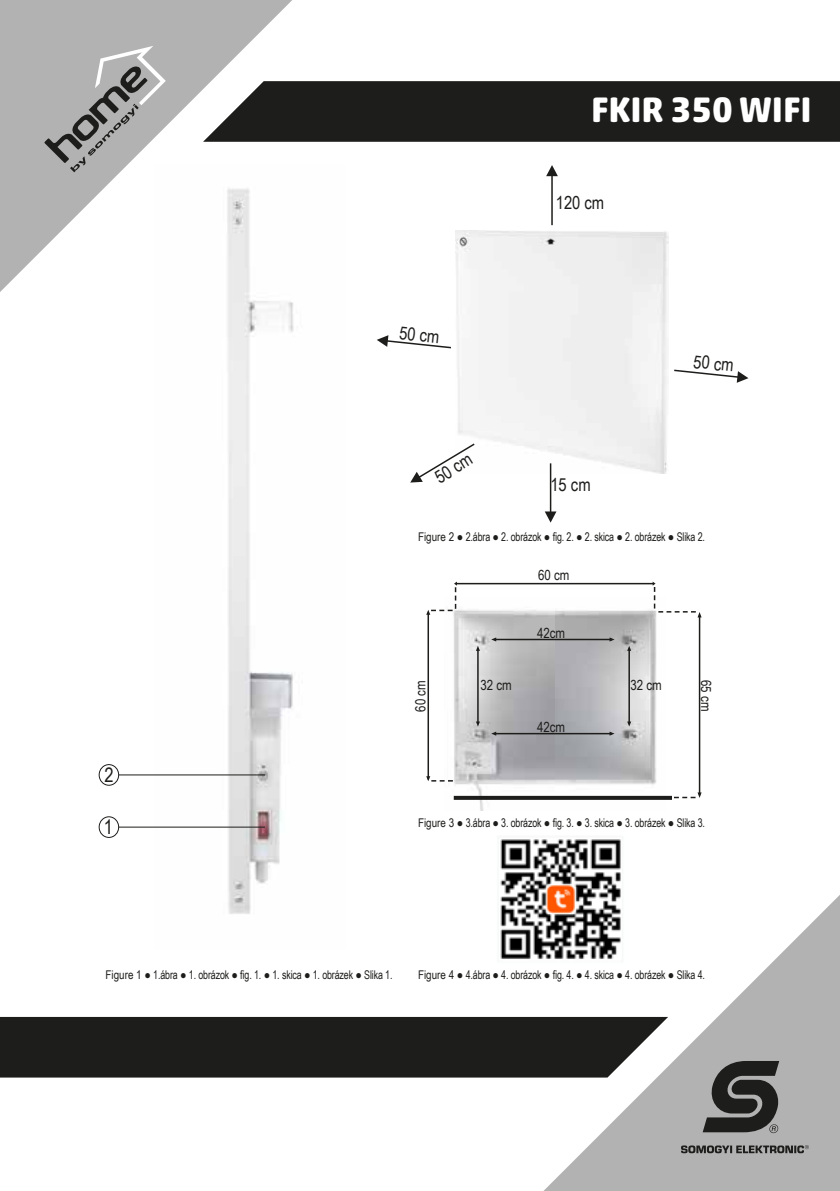
<style>
.page{position:relative;width:840px;height:1191px;background:#fff}
.page>*{position:absolute;margin:0;border:0;box-sizing:border-box;transform-origin:0 0}
.t1{font:700 36px "Akko Rounded Pro";color:#fff}
.t2{font:20px "Arial Narrow";color:#1d1d1b}
.t3{font:18px "Arial Narrow";color:#1d1d1b}
.t4{font:14px "Arial Narrow";color:#1d1d1b}
.t5{font:12px "Arial Narrow";letter-spacing:-.01em;color:#1d1d1b}
</style>
<div class="page">
<div style="left:292px;top:81px;width:547px;height:61px;background:#1d1d1b"></div>
<div style="left:0;top:1017px;width:543px;height:60px;background:#1d1d1b"></div>
<svg style="left:543px;top:896px;width:296px;height:295px;fill:#b3b2b2"></svg>
<svg style="left:702px;top:1061px;width:77px;height:72px;background:#50504e"></svg>
<svg style="left:680px;top:1145px;width:128px;height:8px"></svg>
<svg style="left:0;top:0;width:292px;height:292px;fill:#b3b2b2"></svg>
<svg style="left:44px;top:46px;width:122px;height:126px;background:#a9a8a8"></svg>
<img style="left:154px;top:164px;width:140px;height:750px">
<hr style="left:118px;top:826px;width:147px;height:1px;background:#1d1d1b">
<div style="left:99px;top:816px;width:20px;height:22px;border:1px solid #1d1d1b;border-radius:50%"></div>
<hr style="left:118px;top:774px;width:147px;height:1px;background:#1d1d1b">
<div style="left:99px;top:764px;width:20px;height:21px;border:1px solid #1d1d1b;border-radius:50%"></div>
<img style="left:500px;top:839px;width:128px;height:126px">
<svg style="left:377px;top:335px;width:74px;height:14px"></svg>
<svg style="left:674px;top:369px;width:74px;height:14px"></svg>
<img style="left:455px;top:231px;width:213px;height:242px">
<hr style="left:551px;top:175px;width:1px;height:50px;background:#1d1d1b">
<svg style="left:546px;top:165px;width:11px;height:11px"></svg>
<hr style="left:549px;top:463px;width:2px;height:50px;background:#1d1d1b">
<svg style="left:544px;top:511px;width:12px;height:11px"></svg>
<svg style="left:410px;top:442px;width:66px;height:40px"></svg>
<img style="left:444px;top:597px;width:222px;height:213px">
<hr style="left:494px;top:639px;width:117px;height:1px;background:#1d1d1b">
<svg style="left:491px;top:637px;width:5px;height:4px"></svg>
<svg style="left:609px;top:637px;width:5px;height:4px"></svg>
<hr style="left:494px;top:733px;width:117px;height:1px;background:#1d1d1b">
<svg style="left:491px;top:731px;width:5px;height:4px"></svg>
<svg style="left:609px;top:731px;width:5px;height:4px"></svg>
<hr style="left:477px;top:649px;width:1px;height:73px;background:#1d1d1b">
<svg style="left:475px;top:646px;width:4px;height:5px"></svg>
<svg style="left:475px;top:721px;width:4px;height:5px"></svg>
<hr style="left:628px;top:649px;width:1px;height:73px;background:#1d1d1b">
<svg style="left:626px;top:646px;width:5px;height:5px"></svg>
<svg style="left:626px;top:721px;width:5px;height:5px"></svg>
<hr style="left:427px;top:613px;width:2px;height:166px;background:#1d1d1b">
<svg style="left:426px;top:776px;width:26px;height:5px"></svg>
<hr style="left:455px;top:583px;width:198px;height:1px;background:#1d1d1b">
<svg style="left:426px;top:582px;width:30px;height:33px"></svg>
<svg style="left:453px;top:796px;width:218px;height:4px"></svg>
<hr style="left:698px;top:615px;width:2px;height:180px;background:#1d1d1b">
<svg style="left:652px;top:581px;width:49px;height:36px"></svg>
<svg style="left:674px;top:792px;width:27px;height:6px"></svg>
<h1 class="t1" style="left:590px;top:88px;width:222px">FKIR 350 WIFI</h1>
<h3 class="t3" style="left:400px;top:320px;width:42px;rotate:6deg">50 cm</h3>
<h3 class="t3" style="left:429px;top:467px;width:42px;rotate:-32deg">50 cm</h3>
<h3 class="t3" style="left:555px;top:189px;width:50px">120 cm</h3>
<h3 class="t3" style="left:550px;top:471px;width:42px">15 cm</h3>
<h3 class="t3" style="left:694px;top:348px;width:42px;rotate:6deg">50 cm</h3>
<p class="t5" style="left:418px;top:528px;width:288px">Figure 2 ● 2.ábra ● 2. obrázok ● fig. 2. ● 2. skica ● 2. obrázek ● Slika 2.</p>
<p class="t4" style="left:537px;top:565px;width:33px">60 cm</p>
<h2 class="t2" style="left:104px;top:760px;width:11px">2</h2>
<h2 class="t2" style="left:104px;top:812px;width:11px">1</h2>
<p class="t4" style="left:410px;top:711px;width:33px;rotate:-90deg">60 cm</p>
<p class="t4" style="left:536px;top:623px;width:30px">42cm</p>
<p class="t4" style="left:480px;top:674px;width:33px">32 cm</p>
<p class="t4" style="left:630px;top:674px;width:33px">32 cm</p>
<p class="t4" style="left:536px;top:717px;width:30px">42cm</p>
<p class="t4" style="left:716px;top:680px;width:33px;rotate:90deg">65 cm</p>
<p class="t5" style="left:418px;top:814px;width:288px">Figure 3 ● 3.ábra ● 3. obrázok ● fig. 3. ● 3. skica ● 3. obrázek ● Slika 3.</p>
<p class="t5" style="left:105px;top:965px;width:288px">Figure 1 ● 1.ábra ● 1. obrázok ● fig. 1. ● 1. skica ● 1. obrázek ● Slika 1.</p>
<p class="t5" style="left:418px;top:965px;width:288px">Figure 4 ● 4.ábra ● 4. obrázok ● fig. 4. ● 4. skica ● 4. obrázek ● Slika 4.</p>
</div>
